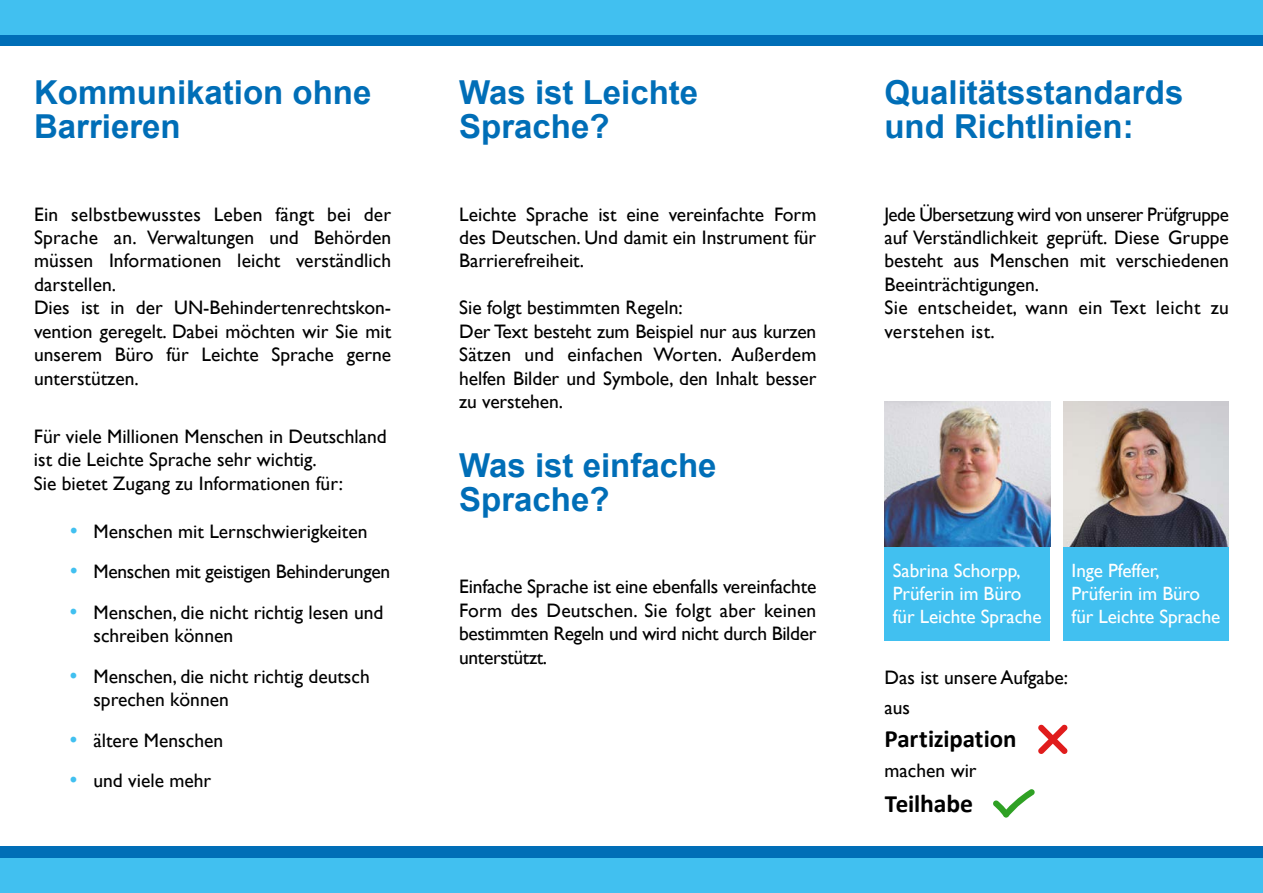
<style>
.page{position:relative;width:1263px;height:893px;background:#fff}
.page>*{position:absolute;margin:0;border:0;box-sizing:border-box;transform-origin:0 0}
.t1{font:700 33px/34.5px "Arial";color:#006eb7}
.t2{font:700 24.9px "Calibri";letter-spacing:-.005em;color:#000}
.t3{font:19.5px/23.4px "Gill Sans";color:#000}
.t4{font:19.2px/23.1px "Gill Sans";letter-spacing:-.005em;color:#fff}
.s1{font-family:"News Gothic BT";color:#41c0f0}
.s2{font-size:25.8px}
</style>
<div class="page">
<div style="left:0;top:33px;width:1263px;height:13px;background:#006eb7"></div>
<div style="left:0;top:846px;width:1263px;height:13px;background:#006eb7"></div>
<div style="left:0;top:0;width:1263px;height:34px;background:#41c0f0"></div>
<div style="left:0;top:859px;width:1263px;height:34px;background:#41c0f0"></div>
<img style="left:884px;top:402px;width:166px;height:145px">
<img style="left:1063px;top:402px;width:166px;height:145px">
<div style="left:884px;top:547px;width:166px;height:93px;background:#41c0f0"></div>
<div style="left:1063px;top:547px;width:166px;height:93px;background:#41c0f0"></div>
<svg style="left:1038px;top:724px;width:30px;height:30px"></svg>
<svg style="left:993px;top:789px;width:42px;height:29px"></svg>
<h1 class="t1" style="left:34px;top:76px;width:339px">Kommunikation ohne<br>Barrieren</h1>
<h1 class="t1" style="left:459px;top:76px;width:241px">Was ist Leichte<br>Sprache?</h1>
<p class="t3" style="left:34px;top:203px;width:359px">Ein selbstbewusstes Leben fängt bei der Sprache an. Verwaltungen und Behörden müssen Informationen leicht verständlich darstellen.<br>Dies ist in der UN-Behindertenrechtskon&shy;vention geregelt. Dabei möchten wir Sie mit unserem Büro für Leichte Sprache gerne unterstützen.</p>
<p class="t3" style="left:459px;top:203px;width:359px;text-align:justify">Leichte Sprache ist eine vereinfachte Form des Deutschen. Und damit ein Instrument für Barrierefreiheit.</p>
<p class="t3" style="left:459px;top:296px;width:359px">Sie folgt bestimmten Regeln:<br>Der Text besteht zum Beispiel nur aus kurzen Sätzen und einfachen Worten. Außerdem helfen Bilder und Symbole, den Inhalt besser zu verstehen.</p>
<p class="t3" style="left:34px;top:425px;width:354px">Für viele Millionen Menschen in Deutschland ist die Leichte Sprache sehr wichtig.<br>Sie bietet Zugang zu Informationen für:</p>
<p class="t3" style="left:68px;top:520px;width:301px"><span class="s1">•</span> Menschen mit Lernschwierigkeiten</p>
<p class="t3" style="left:68px;top:561px;width:324px"><span class="s1">•</span> Menschen mit geistigen Behinderungen</p>
<p class="t3" style="left:93px;top:601px;width:292px;text-indent:-26px"><span class="s1">•</span> Menschen, die nicht richtig lesen und schreiben können</p>
<p class="t3" style="left:93px;top:665px;width:278px;text-indent:-26px"><span class="s1">•</span> Menschen, die nicht richtig deutsch sprechen können</p>
<p class="t3" style="left:68px;top:729px;width:157px"><span class="s1">•</span> ältere Menschen</p>
<p class="t3" style="left:68px;top:769px;width:145px"><span class="s1">•</span> und viele mehr</p>
<h1 class="t1" style="left:459px;top:449px;width:259px">Was ist einfache<br>Sprache?</h1>
<p class="t3" style="left:459px;top:575px;width:359px;text-align:justify">Einfache Sprache ist eine ebenfalls vereinfachte Form des Deutschen. Sie folgt aber keinen bestimmten Regeln und wird nicht durch Bilder unterstützt.</p>
<h1 class="t1" style="left:884px;top:76px;width:300px">Qualitätsstandards und Richtlinien:</h1>
<p class="t3" style="left:884px;top:203px;width:346px">Jede Übersetzung wird von unserer Prüfgruppe auf Verständlichkeit geprüft. Diese Gruppe besteht aus Menschen mit verschiedenen Beeinträchtigungen.<br>Sie entscheidet, wann ein Text leicht zu verstehen ist.</p>
<p class="t4" style="left:893px;top:559px;width:150px">Sabrina Schorpp,<br>Prüferin im Büro für Leichte Sprache</p>
<p class="t4" style="left:1071px;top:559px;width:150px">Inge Pfeffer,<br>Prüferin im Büro für Leichte Sprache</p>
<p class="t3" style="left:884px;top:662px;width:185px;line-height:30.3px">Das ist unsere Aufgabe: aus</p>
<p class="t2" style="left:884px;top:723px;width:134px">Partizipation</p>
<p class="t3" style="left:884px;top:759px;width:94px">machen wir</p>
<p class="t2" style="left:885px;top:787px;width:90px">Teil<span class="s2">habe</span></p>
</div>
